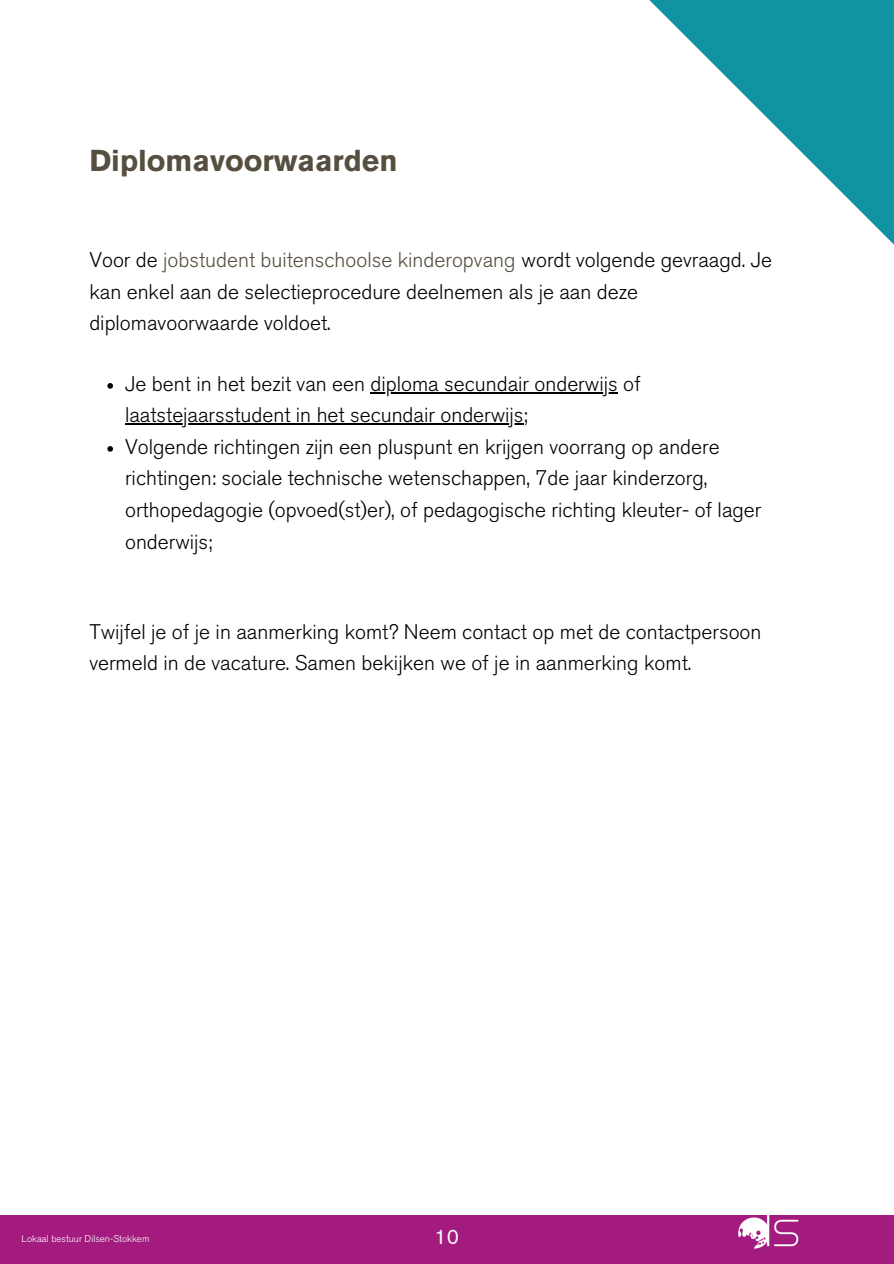
<style>
.page{position:relative;width:894px;height:1264px;background:#fff}
.page>*{position:absolute;margin:0;border:0;box-sizing:border-box;transform-origin:0 0}
.t1{font:30px "Anonymous";color:#564f3f}
.t2{font:21px/31.5px "Anonymous";color:#000}
.t3{font:21px "Anonymous";color:#f6f6f6}
.t4{font:9.75px "Anonymous";color:#fff}
.s1{color:#564f3f}
</style>
<div class="page">
<div style="left:0;top:1214px;width:893px;height:49px;background:#a31b7e"></div>
<svg style="left:107px;top:383px;width:6px;height:5px"></svg>
<hr style="left:370px;top:392px;width:247px;height:1px;background:#000">
<hr style="left:125px;top:423px;width:398px;height:1px;background:#000">
<svg style="left:107px;top:446px;width:6px;height:5px"></svg>
<img style="left:735px;top:1214px;width:69px;height:35px">
<svg style="left:588px;top:0;width:305px;height:394px"></svg>
<h1 class="t1" style="left:89px;top:150px;width:309px">Diplomavoorwaarden</h1>
<p class="t2" style="left:89px;top:246px;width:684px">Voor de <span class="s1">jobstudent buitenschoolse kinderopvang</span> wordt volgende gevraagd. Je kan enkel aan de selectieprocedure deelnemen als je aan deze diplomavoorwaarde voldoet.</p>
<p class="t2" style="left:125px;top:369px;width:637px">Je bent in het bezit van een diploma secundair onderwijs of laatstejaarsstudent in het secundair onderwijs;<br>Volgende richtingen zijn een pluspunt en krijgen voorrang op andere richtingen: sociale technische wetenschappen, 7de jaar kinderzorg, orthopedagogie (opvoed(st)er), of pedagogische richting kleuter- of lager onderwijs;</p>
<p class="t2" style="left:89px;top:617px;width:673px">Twijfel je of je in aanmerking komt? Neem contact op met de contactpersoon vermeld in de vacature. Samen bekijken we of je in aanmerking komt.</p>
<p class="t4" style="left:22px;top:1234px;width:129px">Lokaal bestuur Dilsen-Stokkem</p>
<p class="t3" style="left:434px;top:1224px;width:26px">10</p>
</div>
